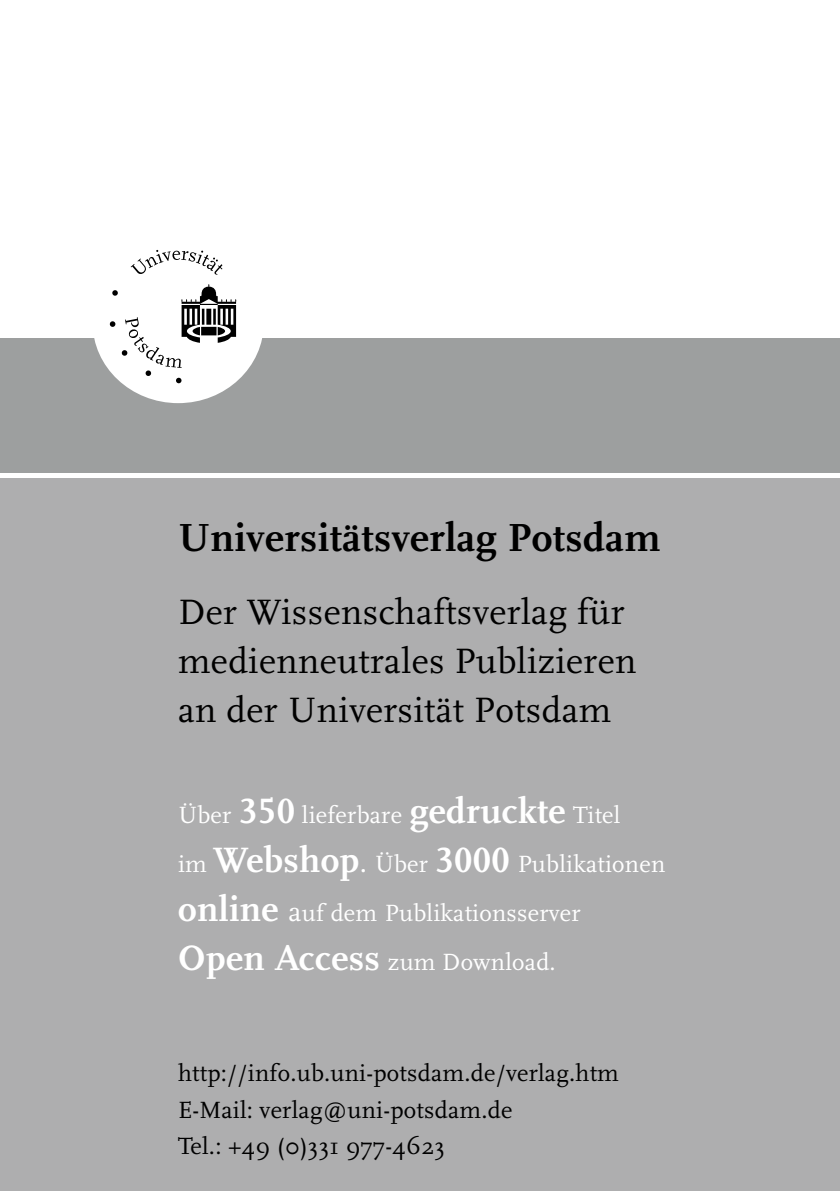
<style>
.page{position:relative;width:840px;height:1191px;background:#fff}
.page>*{position:absolute;margin:0;border:0;box-sizing:border-box;transform-origin:0 0}
.t1{font:700 40.8px "Scala";letter-spacing:.01em;color:#000}
.t2{font:36.8px/49px "Scala";letter-spacing:.01em;color:#000}
.t3{font:24.6px/49px "Scala";letter-spacing:.01em;color:#fff}
.t4{font:24.6px/36.8px "Scala";letter-spacing:.01em;color:#000}
.s1{font-family:"Scala LF";font-weight:700;font-size:36.8px}
.s2{font-weight:700;font-size:36.8px}
.s3{font-size:28.6px}
</style>
<div class="page">
<div style="left:0;top:479px;width:839px;height:712px;background:#aeaeaf"></div>
<div style="left:0;top:338px;width:839px;height:135px;background:#9d9f9f"></div>
<div style="left:92px;top:242px;width:172px;height:161px;background:#fff;border-radius:50%"></div>
<svg style="left:130px;top:249px;width:93px;height:26px"></svg>
<svg style="left:109px;top:284px;width:127px;height:100px"></svg>
<p class="t1" style="left:178px;top:514px;width:483px">Universitätsverlag Potsdam</p>
<p class="t2" style="left:178px;top:588px;width:460px">Der Wissenschaftsverlag für medienneutrales Publizieren an der Universität Potsdam</p>
<p class="t3" style="left:178px;top:791px;width:488px">Über <span class="s1">350</span> lieferbare <span class="s2">gedruckte</span> Titel<br>im <span class="s2">Webshop</span><span class="s3">.</span> Über <span class="s1">3000</span> Publikationen <span class="s2">online</span> <span class="s3">a</span>uf dem Publikationsserver <span class="s2">Open Access</span> zum Download.</p>
<p class="t4" style="left:178px;top:1055px;width:442px">http://info.ub.uni-potsdam.de/verlag.htm<br>E-Mail: verlag@uni-potsdam.de<br>Tel.: +49 (0)331 977-4623</p>
</div>
